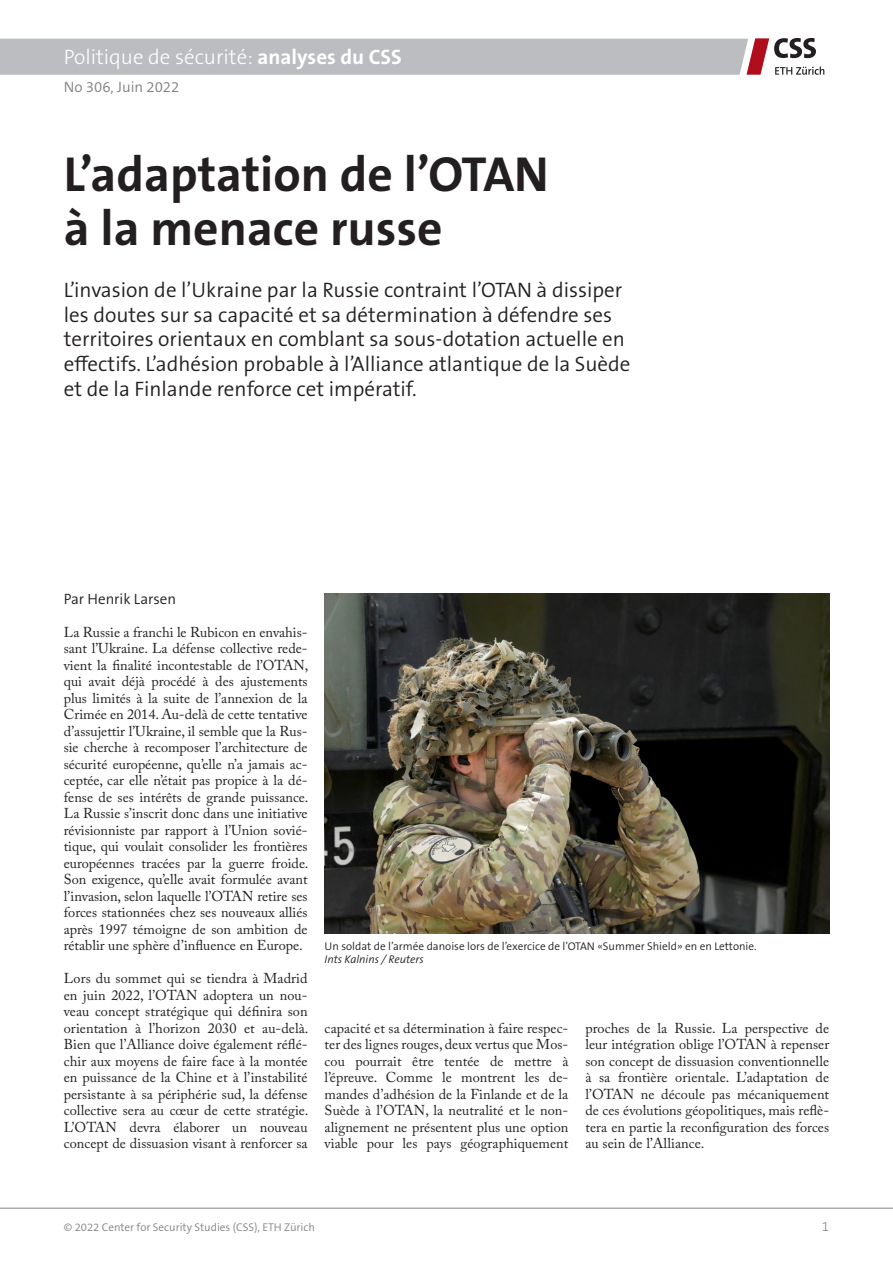
<style>
.page{position:relative;width:893px;height:1263px;background:#fff}
.page>*{position:absolute;margin:0;border:0;box-sizing:border-box;transform-origin:0 0}
.Titel_f{font:700 49.5px/54px "The Sans B W7";color:#231f20}
.Lead_f{font:300 21px/24.8px "The Sans B W4";color:#231f20}
.t1{font:300 21px "The Sans B W3";color:#fff}
.t2{font:300 15px "The Sans B W4";color:#231f20}
.t3{font:300 15px "The Sans B W4";color:#808285}
.Text_f{font:14.25px/16.5px "Adobe Caslon Pro";letter-spacing:.005em;color:#231f20;text-align:justify}
.t4{font:300 13.5px "The Sans B W3";color:#808285}
.Bildlegende_f{font:300 11.25px/13.2px "The Sans B W4";color:#231f20}
.t5{font:300 11.25px "The Sans B W4";color:#808285}
.s1{font-family:"The Sans B W7";font-weight:700}
.s2{font-style:italic}
</style>
<div class="page">
<hr style="left:0;top:1208px;width:893px;height:1px;background:#808285">
<svg style="left:0;top:38px;width:824px;height:37px;background:#bebcbf"></svg>
<img style="left:325px;top:593px;width:504px;height:341px">
<h2 class="t1" style="left:64px;top:44px;width:339px">Politique de sécurité: <span class="s1">analyses du CSS</span></h2>
<p class="t3" style="left:64px;top:77px;width:117px">No 306, Juin 2022</p>
<p class="Titel_f" style="left:64px;top:148px;width:487px">L’adaptation de l’OTAN à la menace russe</p>
<p class="Lead_f" style="left:64px;top:277px;width:568px">L’invasion de l’Ukraine par la Russie contraint l’OTAN à dissiper les doutes sur sa capacité et sa détermination à défendre ses territoires orientaux en comblant sa sous-dotation actuelle en effectifs. L’adhésion probable à l’Alliance atlantique de la Suède et de la Finlande renforce cet impératif.</p>
<p class="t2" style="left:64px;top:589px;width:114px">Par Henrik Larsen</p>
<p class="Text_f" style="left:64px;top:623px;width:246px">La Russie a franchi le Rubicon en envahis&shy;sant l’Ukraine. La défense collective rede&shy;vient la finalité incontestable de l’OTAN, qui avait déjà procédé à des ajustements plus limités à la suite de l’annexion de la Crimée en 2014. Au-delà de cette tentative d’assujettir l’Ukraine, il semble que la Rus&shy;sie cherche à recomposer l’architecture de sécurité européenne, qu’elle n’a jamais ac&shy;ceptée, car elle n’était pas propice à la dé&shy;fense de ses intérêts de grande puissance.<br>La Russie s’inscrit donc dans une initiative révisionniste par rapport à l’Union sovié&shy;tique, qui voulait consolider les frontières européennes tracées par la guerre froide.<br>Son exigence, qu’elle avait formulée avant l’invasion, selon laquelle l’OTAN retire ses forces stationnées chez ses nouveaux alliés après 1997 témoigne de son ambition de rétablir une sphère d’influence en Europe.</p>
<p class="Text_f" style="left:64px;top:970px;width:246px">Lors du sommet qui se tiendra à Madrid en juin 2022, l’OTAN adoptera un nou&shy;veau concept stratégique qui définira son orientation à l’horizon 2030 et au-delà.<br>Bien que l’Alliance doive également réflé&shy;chir aux moyens de faire face à la montée en puissance de la Chine et à l’instabilité persistante à sa périphérie sud, la défense collective sera au cœur de cette stratégie.<br>L’OTAN devra élaborer un nouveau concept de dissuasion visant à renforcer sa</p>
<p class="Bildlegende_f" style="left:325px;top:940px;width:434px">Un soldat de l’armée danoise lors de l’exercice de l’OTAN «Summer Shield» en en Lettonie.<br><span class="s2">Ints Kalnins / Reuters</span></p>
<p class="Text_f" style="left:325px;top:1019px;width:245px">capacité et sa détermination à faire respec&shy;ter des lignes rouges, deux vertus que Mos&shy;cou pourrait être tentée de mettre à l’épreuve. Comme le montrent les de&shy;mandes d’adhésion de la Finlande et de la Suède à l’OTAN, la neutralité et le non&shy;alignement ne présentent plus une option viable pour les pays géographiquement</p>
<p class="Text_f" style="left:585px;top:1019px;width:245px">proches de la Russie. La perspective de leur intégration oblige l’OTAN à repenser son concept de dissuasion conventionnelle à sa frontière orientale. L’adaptation de l’OTAN ne découle pas mécaniquement de ces évolutions géopolitiques, mais reflè&shy;tera en partie la reconfiguration des forces au sein de l’Alliance.</p>
<p class="t5" style="left:64px;top:1220px;width:253px">© 2022 Center for Security Studies (CSS), ETH Zürich</p>
<p class="t4" style="left:822px;top:1217px;width:9px">1</p>
</div>
